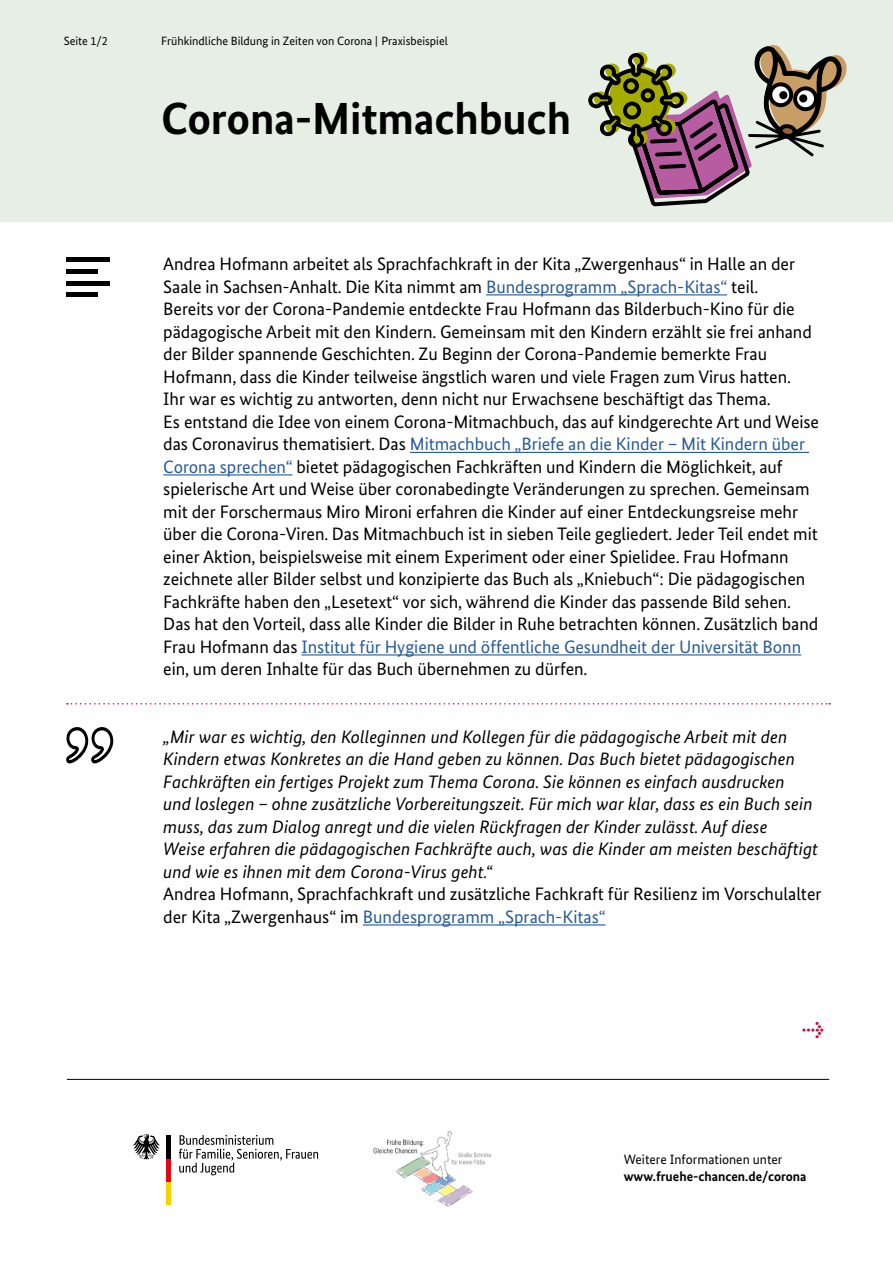
<style>
.page{position:relative;width:893px;height:1263px;background:#fff}
.page>*{position:absolute;margin:0;border:0;box-sizing:border-box;transform-origin:0 0}
.t1{font:700 45px "Bundes Sans";letter-spacing:-.005em;color:#000}
.t2{font:18px/22.5px "Bundes Sans";letter-spacing:-.005em;color:#000}
.t3{font:italic 18px/22.5px "Bundes Sans";letter-spacing:.005em;color:#000}
.t4{font:700 18px "Meta Pro";color:#d3043b}
.t5{font:700 13.5px "Bundes Sans";color:#000}
.t6{font:13.5px "Bundes Sans";color:#000}
.t7{font:12px "Bundes Sans";color:#000}
.s1{color:#275b9b}
</style>
<div class="page">
<div style="left:0;top:0;width:893px;height:221px;background:#e7eee6"></div>
<hr style="left:486px;top:294px;width:241px;height:1px;background:#275b9b">
<hr style="left:410px;top:452px;width:399px;height:1px;background:#275b9b">
<hr style="left:163px;top:474px;width:130px;height:1px;background:#275b9b">
<hr style="left:301px;top:654px;width:500px;height:1px;background:#275b9b">
<hr style="left:363px;top:924px;width:243px;height:1px;background:#275b9b">
<div style="left:66px;top:257px;width:44px;height:5px;background:#000"></div>
<div style="left:66px;top:269px;width:32px;height:5px;background:#000"></div>
<div style="left:66px;top:281px;width:44px;height:5px;background:#000"></div>
<div style="left:66px;top:292px;width:32px;height:5px;background:#000"></div>
<hr style="left:67px;top:1079px;width:762px;height:1px;background:#000">
<svg style="left:66px;top:727px;width:48px;height:36px"></svg>
<svg style="left:67px;top:703px;width:763px;height:1px"></svg>
<svg style="left:588px;top:45px;width:259px;height:162px"></svg>
<svg style="left:179px;top:1135px;width:139px;height:40px"></svg>
<hr style="left:167px;top:1182px;width:4px;height:23px;background:#f8d200">
<hr style="left:167px;top:1158px;width:4px;height:24px;background:#e30613">
<svg style="left:133px;top:1134px;width:27px;height:25px"></svg>
<hr style="left:167px;top:1135px;width:4px;height:23px;background:#000">
<img style="left:373px;top:1131px;width:119px;height:76px">
<p class="t7" style="left:64px;top:34px;width:46px">Seite 1/2</p>
<p class="t7" style="left:161px;top:34px;width:288px">Frühkindliche Bildung in Zeiten von Corona | Praxisbeispiel</p>
<h1 class="t1" style="left:161px;top:92px;width:411px">Corona-Mitmachbuch</h1>
<p class="t2" style="left:163px;top:252px;width:657px">Andrea Hofmann arbeitet als Sprachfachkraft in der Kita „Zwergenhaus“ in Halle an der Saale in Sachsen-Anhalt. Die Kita nimmt am <span class="s1">Bundesprogramm „Sprach-Kitas“</span> teil.<br>Bereits vor der Corona-Pandemie entdeckte Frau Hofmann das Bilderbuch-Kino für die pädagogische Arbeit mit den Kindern. Gemeinsam mit den Kindern erzählt sie frei anhand der Bilder spannende Geschichten. Zu Beginn der Corona-Pandemie bemerkte Frau Hofmann, dass die Kinder teilweise ängstlich waren und viele Fragen zum Virus hatten.<br>Ihr war es wichtig zu antworten, denn nicht nur Erwachsene beschäftigt das Thema.<br>Es entstand die Idee von einem Corona-Mitmachbuch, das auf kindgerechte Art und Weise das Coronavirus thematisiert. Das <span class="s1">Mitmachbuch „Briefe an die Kinder – Mit Kindern über Corona sprechen“</span> bietet pädagogischen Fachkräften und Kindern die Möglichkeit, auf spielerische Art und Weise über coronabedingte Veränderungen zu sprechen. Gemeinsam mit der Forschermaus Miro Mironi erfahren die Kinder auf einer Entdeckungsreise mehr über die Corona-Viren. Das Mitmachbuch ist in sieben Teile gegliedert. Jeder Teil endet mit einer Aktion, beispielsweise mit einem Experiment oder einer Spielidee. Frau Hofmann zeichnete aller Bilder selbst und konzipierte das Buch als „Kniebuch“: Die pädagogischen Fachkräfte haben den „Lesetext“ vor sich, während die Kinder das passende Bild sehen.<br>Das hat den Vorteil, dass alle Kinder die Bilder in Ruhe betrachten können. Zusätzlich band Frau Hofmann das <span class="s1">Institut für Hygiene und öffentliche Gesundheit der Universität Bonn </span>ein, um deren Inhalte für das Buch übernehmen zu dürfen.</p>
<p class="t3" style="left:163px;top:725px;width:656px">„Mir war es wichtig, den Kolleginnen und Kollegen für die pädagogische Arbeit mit den Kindern etwas Konkretes an die Hand geben zu können. Das Buch bietet pädagogischen Fachkräften ein fertiges Projekt zum Thema Corona. Sie können es einfach ausdrucken<br>und loslegen – ohne zusätzliche Vorbereitungszeit. Für mich war klar, dass es ein Buch sein muss, das zum Dialog anregt und die vielen Rückfragen der Kinder zulässt. Auf diese<br>Weise erfahren die pädagogischen Fachkräfte auch, was die Kinder am meisten beschäftigt und wie es ihnen mit dem Corona-Virus geht.“</p>
<p class="t2" style="left:163px;top:882px;width:660px">Andrea Hofmann, Sprachfachkraft und zusätzliche Fachkraft für Resilienz im Vorschulalter der Kita „Zwergenhaus“ im <span class="s1">Bundesprogramm „Sprach-Kitas“</span></p>
<p class="t4" style="left:802px;top:1017px;width:23px">→</p>
<p class="t6" style="left:624px;top:1151px;width:160px">Weitere Informationen unter</p>
<p class="t5" style="left:624px;top:1168px;width:184px">www.fruehe-chancen.de/corona</p>
</div>
